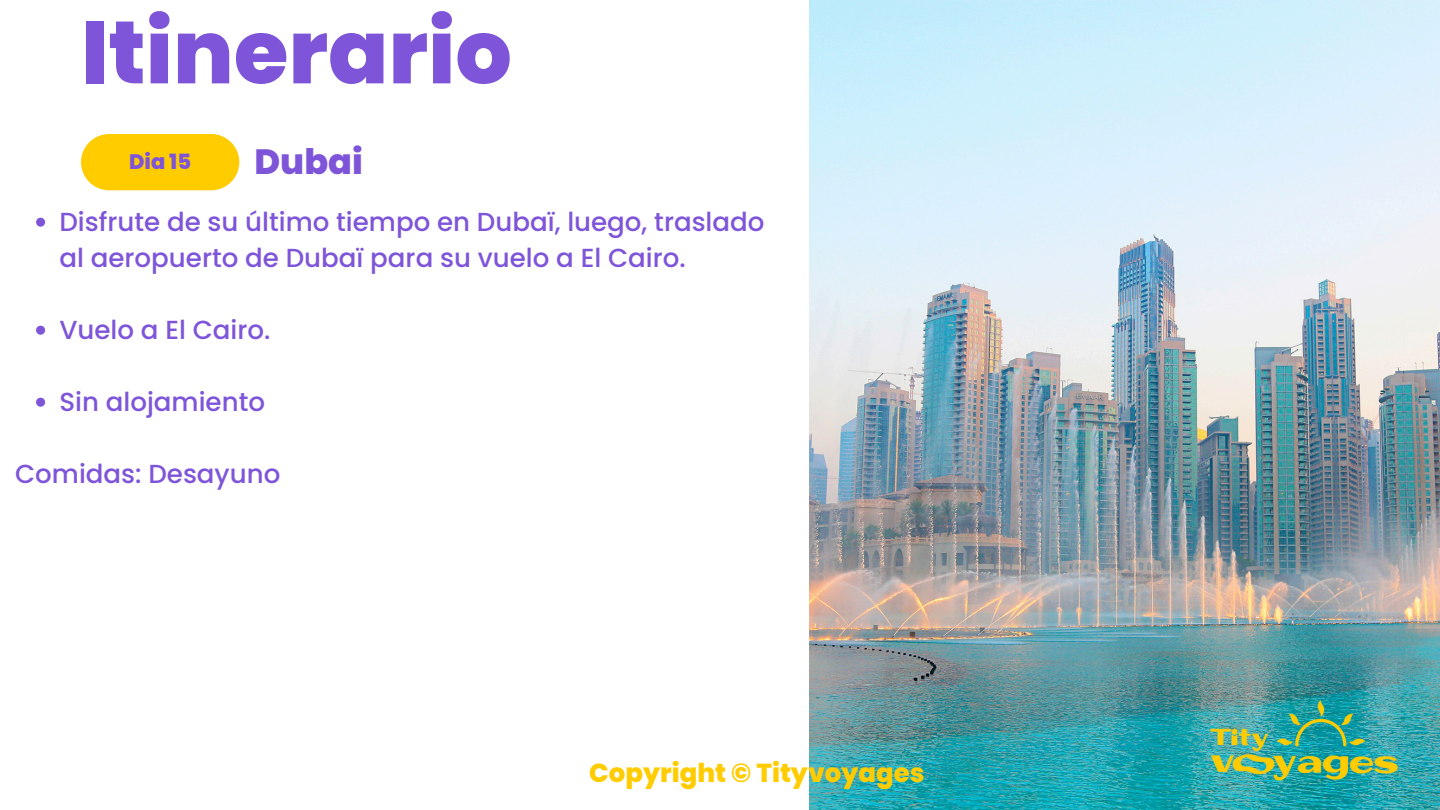
<style>
.page{position:relative;width:1440px;height:810px;background:#fff}
.page>*{position:absolute;margin:0;border:0;box-sizing:border-box;transform-origin:0 0}
.t1{font:800 88.7px "Poppins";color:#7e55d9}
.t2{font:800 35.1px "Poppins";color:#7e55d9}
.t3{font:500 26.1px/36px "Poppins";color:#7e55d9}
.t4{font:800 26px "Poppins";color:#fc0}
.t5{font:800 21px "Poppins";color:#7e55d9}
</style>
<div class="page">
<div style="left:81px;top:134px;width:158px;height:56px;background:#fc0;border-radius:28px"></div>
<img style="left:809px;top:0;width:631px;height:810px">
<img style="left:1198px;top:691px;width:212px;height:99px">
<svg style="left:36px;top:218px;width:9px;height:9px"></svg>
<svg style="left:36px;top:326px;width:9px;height:9px"></svg>
<svg style="left:36px;top:398px;width:9px;height:9px"></svg>
<h3 class="t1" style="left:81px;top:-10px;width:432px">Itinerario</h3>
<h1 class="t5" style="left:129px;top:147px;width:64px">Dia 15</h1>
<p class="t2" style="left:254px;top:137px;width:110px">Dubai</p>
<h2 class="t3" style="left:59px;top:204px;width:707px">Disfrute de su último tiempo en Dubaï, luego, traslado al aeropuerto de Dubaï para su vuelo a El Cairo.</h2>
<p class="t3" style="left:59px;top:312px;width:213px">Vuelo a El Cairo.</p>
<p class="t3" style="left:59px;top:384px;width:207px">Sin alojamiento</p>
<p class="t3" style="left:15px;top:456px;width:267px">Comidas: Desayuno</p>
<h3 class="t4" style="left:589px;top:754px;width:337px">Copyright © Tityvoyages</h3>
</div>
